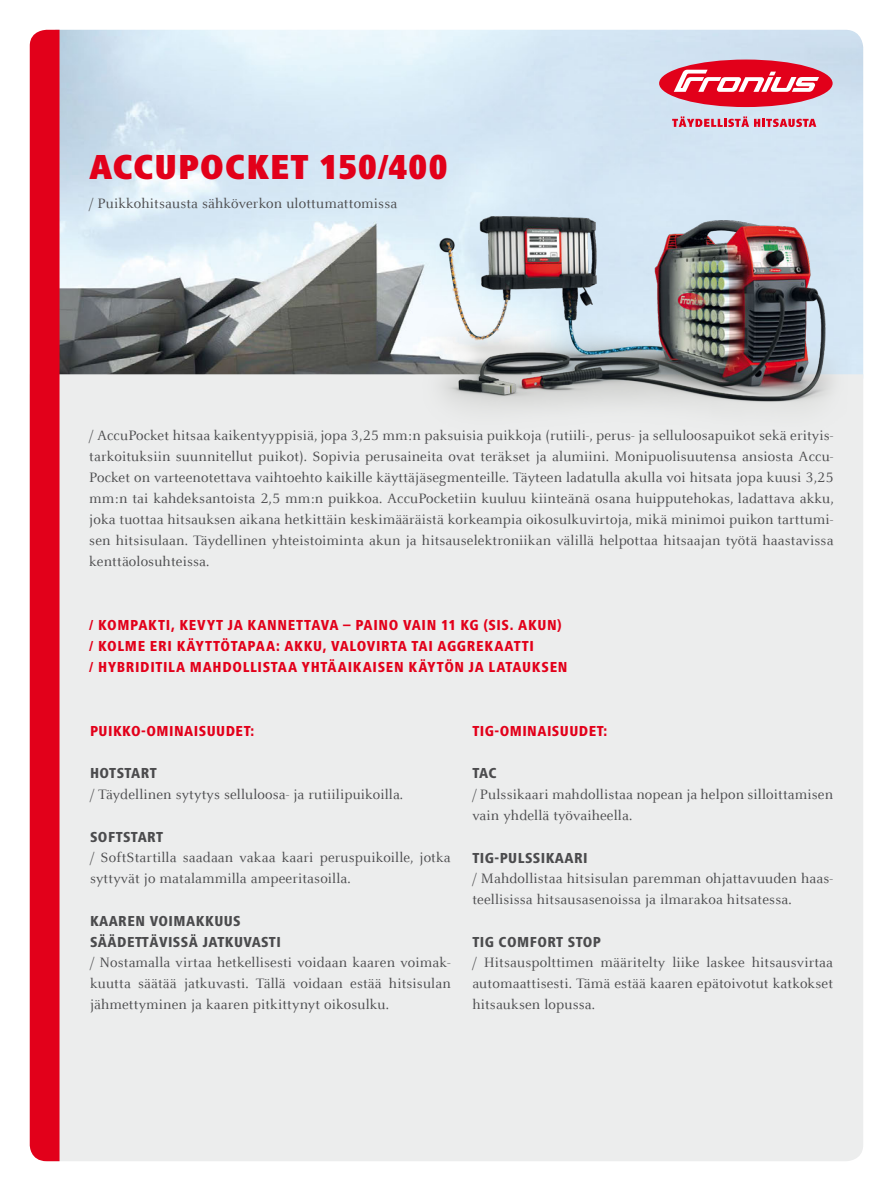
<style>
.page{position:relative;width:893px;height:1191px;background:#fff}
.page>*{position:absolute;margin:0;border:0;box-sizing:border-box;transform-origin:0 0}
.Headline{font:900 condensed 36px "Frutiger Next LTW1 G";letter-spacing:.025em;color:#e2001a}
.Copy{font:15px/21px "Celeste Offc Pro";letter-spacing:.01em;color:#4b4b4d;text-align:justify}
.Zwischenheadline_rot{font:800 condensed 15px "Frutiger Next LTW1 G";letter-spacing:.045em;color:#e2001a}
._10_14_LW30_Frut_hea{font:800 condensed 15px/21px "Frutiger Next LTW1 G";letter-spacing:.03em;color:#4b4b4d}
.Subheadline{font:15px "Celeste Offc Pro";letter-spacing:.01em;color:#4b4b4d}
._10_14_LW30_Frut_hea-2{font:800 condensed 15px "Frutiger Next LTW1 G";letter-spacing:.03em;color:#e2001a}
</style>
<div class="page">
<img style="left:60px;top:30px;width:803px;height:344px">
<div style="left:60px;top:374px;width:803px;height:787px;background:#eceded"></div>
<div style="left:30px;top:30px;width:30px;height:1131px;background:#e2001a"></div>
<div style="left:659px;top:60px;width:174px;height:47px;background:#e2001a;border-radius:50%"></div>
<svg style="left:674px;top:70px;width:145px;height:22px"></svg>
<svg style="left:672px;top:116px;width:144px;height:11px;background:#d88599"></svg>
<img style="left:407px;top:179px;width:457px;height:271px">
<p class="Headline" style="left:89px;top:146px;width:360px">ACCUPOCKET 150/400</p>
<p class="Subheadline" style="left:89px;top:194px;width:309px">/ Puikkohitsausta sähköverkon ulottumattomissa</p>
<p class="Copy" style="left:89px;top:424px;width:746px">/ AccuPocket hitsaa kaikentyyppisiä, jopa 3,25 mm:n paksuisia puikkoja (rutiili-, perus- ja selluloosapuikot sekä erityis&shy;tarkoituksiin suunnitellut puikot). Sopivia perusaineita ovat teräkset ja alumiini. Monipuolisuutensa ansiosta Accu-Pocket on varteenotettava vaihtoehto kaikille käyttäjäsegmenteille. Täyteen ladatulla akulla voi hitsata jopa kuusi 3,25 mm:n tai kahdeksantoista 2,5 mm:n puikkoa. AccuPocketiin kuuluu kiinteänä osana huipputehokas, ladattava akku, joka tuottaa hitsauksen aikana hetkittäin keskimääräistä korkeampia oikosulkuvirtoja, mikä minimoi puikon tarttumi&shy;sen hitsisulaan. Täydellinen yhteistoiminta akun ja hitsauselektroniikan välillä helpottaa hitsaajan työtä haastavissa kenttäolosuhteissa.</p>
<p class="Zwischenheadline_rot" style="left:89px;top:616px;width:474px">/ KOMPAKTI, KEVYT JA KANNETTAVA – PAINO VAIN 11 KG (SIS. AKUN)</p>
<p class="Zwischenheadline_rot" style="left:89px;top:637px;width:446px">/ KOLME ERI KÄYTTÖTAPAA: AKKU, VALOVIRTA TAI AGGREKAATTI</p>
<p class="Zwischenheadline_rot" style="left:89px;top:658px;width:480px">/ HYBRIDITILA MAHDOLLISTAA YHTÄAIKAISEN KÄYTÖN JA LATAUKSEN</p>
<p class="_10_14_LW30_Frut_hea-2" style="left:90px;top:723px;width:166px">PUIKKO-OMINAISUUDET:</p>
<p class="_10_14_LW30_Frut_hea" style="left:90px;top:763px;width:68px">HOTSTART</p>
<p class="Copy" style="left:90px;top:783px;width:315px">/ Täydellinen sytytys selluloosa- ja rutiilipuikoilla.</p>
<p class="_10_14_LW30_Frut_hea" style="left:90px;top:826px;width:75px">SOFTSTART</p>
<p class="Copy" style="left:90px;top:846px;width:362px">/ SoftStartilla saadaan vakaa kaari peruspuikoille, jotka syttyvät jo matalammilla ampeeritasoilla.</p>
<p class="_10_14_LW30_Frut_hea" style="left:90px;top:910px;width:192px">KAAREN VOIMAKKUUS<br>SÄÄDETTÄVISSÄ JATKUVASTI</p>
<p class="Copy" style="left:90px;top:951px;width:362px">/ Nostamalla virtaa hetkellisesti voidaan kaaren voimak&shy;kuutta säätää jatkuvasti. Tällä voidaan estää hitsisulan jähmettyminen ja kaaren pitkittynyt oikosulku.</p>
<p class="_10_14_LW30_Frut_hea-2" style="left:472px;top:723px;width:137px">TIG-OMINAISUUDET:</p>
<p class="_10_14_LW30_Frut_hea" style="left:472px;top:763px;width:26px">TAC</p>
<p class="Copy" style="left:472px;top:783px;width:362px">/ Pulssikaari mahdollistaa nopean ja helpon silloittamisen vain yhdellä työvaiheella.</p>
<p class="_10_14_LW30_Frut_hea" style="left:472px;top:847px;width:117px">TIG-PULSSIKAARI</p>
<p class="Copy" style="left:472px;top:867px;width:362px">/ Mahdollistaa hitsisulan paremman ohjattavuuden haas&shy;teellisissa hitsausasenoissa ja ilmarakoa hitsatessa.</p>
<p class="_10_14_LW30_Frut_hea" style="left:472px;top:931px;width:130px">TIG COMFORT STOP</p>
<p class="Copy" style="left:472px;top:951px;width:362px">/ Hitsauspolttimen määritelty liike laskee hitsausvirtaa automaattisesti. Tämä estää kaaren epätoivotut katkokset hitsauksen lopussa.</p>
</div>
